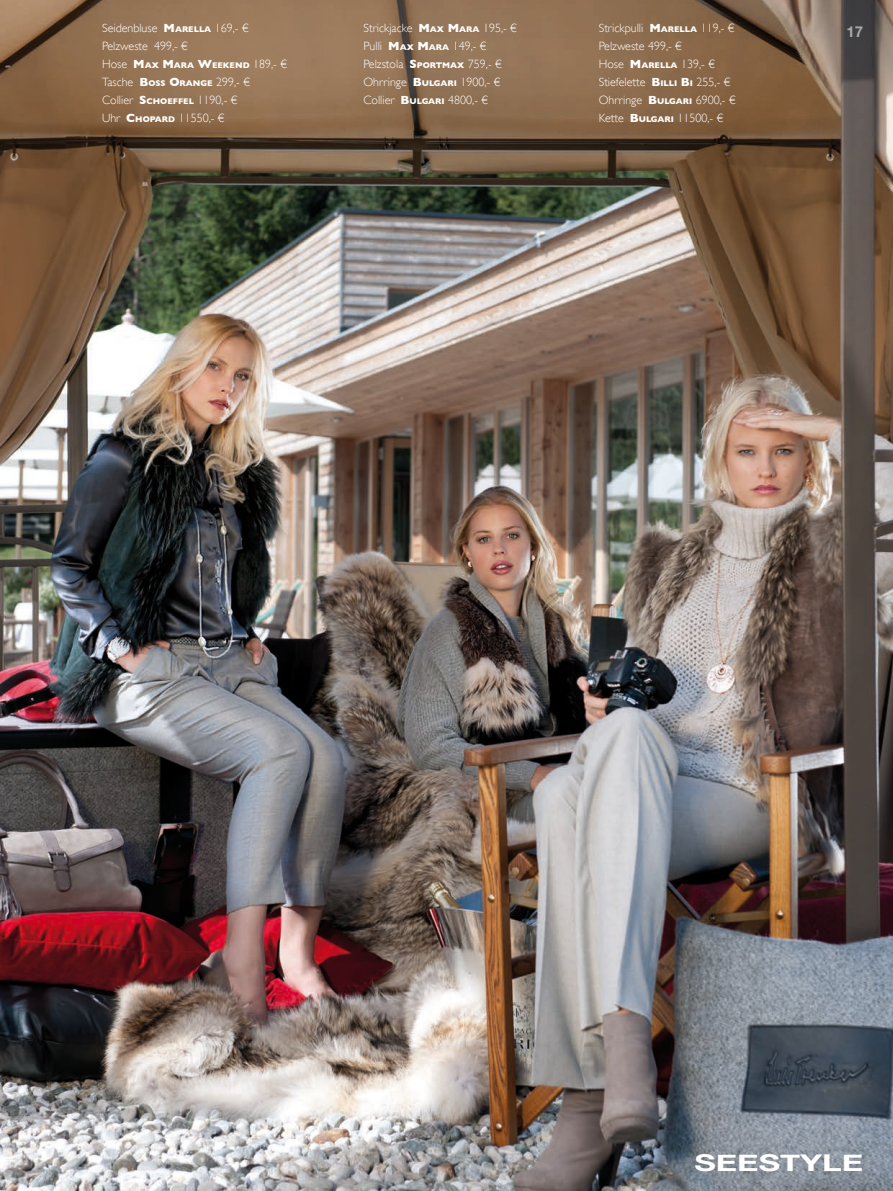
<style>
.page{position:relative;width:893px;height:1191px;background:#fff}
.page>*{position:absolute;margin:0;border:0;box-sizing:border-box;transform-origin:0 0}
.t1{font:700 23.1px "Helvetica Neue";color:#fff;scale:1.43 1}
.t2{font:700 15px "Helvetica Neue";color:#a8a9ad}
.t3{font:300 12px/18px "Gill Sans";color:#fff}
.t4{font:700 8.4px "Gill Sans";color:#fff}
.s1{font-weight:700}
.s2{font-weight:700;font-size:8.4px}
.s3{font-weight:300;font-size:12px}
.s4{font-size:12px}
</style>
<div class="page">
<img style="left:0;top:0;width:893px;height:1191px">
<p class="t3" style="left:102px;top:19px;width:148px">Seidenbluse <span class="s1">M</span><span class="s2">ARELLA</span> 169,- €<br>Pelzweste 499,- €</p>
<p class="t4" style="left:102px;top:60px;width:186px"><span class="s3">Hose</span> <span class="s4">M</span>AX <span class="s4">M</span>ARA <span class="s4">W</span>EEKEND <span class="s3">189,- €</span></p>
<p class="t3" style="left:102px;top:73px;width:150px">Tasche <span class="s1">B</span><span class="s2">OSS</span> <span class="s1">O</span><span class="s2">RANGE</span> 299,- €<br>Collier <span class="s1">S</span><span class="s2">CHOEFFEL</span> 1190,- €<br>Uhr <span class="s1">C</span><span class="s2">HOPARD</span> 11550,- €</p>
<p class="t3" style="left:363px;top:19px;width:155px">Strickjacke <span class="s1">M</span><span class="s2">AX</span> <span class="s1">M</span><span class="s2">ARA</span> 195,- €<br>Pulli <span class="s1">M</span><span class="s2">AX</span> <span class="s1">M</span><span class="s2">ARA</span> 149,- €<br>Pelzstola <span class="s1">S</span><span class="s2">PORTMAX</span> 759,- €<br>Ohrringe <span class="s1">B</span> <span class="s2">ULGARI</span> 1900,- €<br>Collier <span class="s1">B</span> <span class="s2">ULGARI</span> 4800,- €</p>
<p class="t3" style="left:599px;top:19px;width:138px">Strickpulli <span class="s1">M</span><span class="s2">ARELLA</span> 119,- €<br>Pelzweste 499,- €<br>Hose <span class="s1">M</span><span class="s2">ARELLA</span> 139,- €<br>Stiefelette <span class="s1">B</span> <span class="s2">ILLI</span> <span class="s1">B</span> <span class="s2">I</span> 255,- €<br>Ohrringe <span class="s1">B</span> <span class="s2">ULGARI</span> 6900,- €<br>Kette <span class="s1">B</span> <span class="s2">ULGARI</span> 11500,- €</p>
<p class="t2" style="left:846px;top:23px;width:18px">17</p>
<h1 class="t1" style="left:694px;top:1148px;width:119px">SEESTYLE</h1>
</div>
